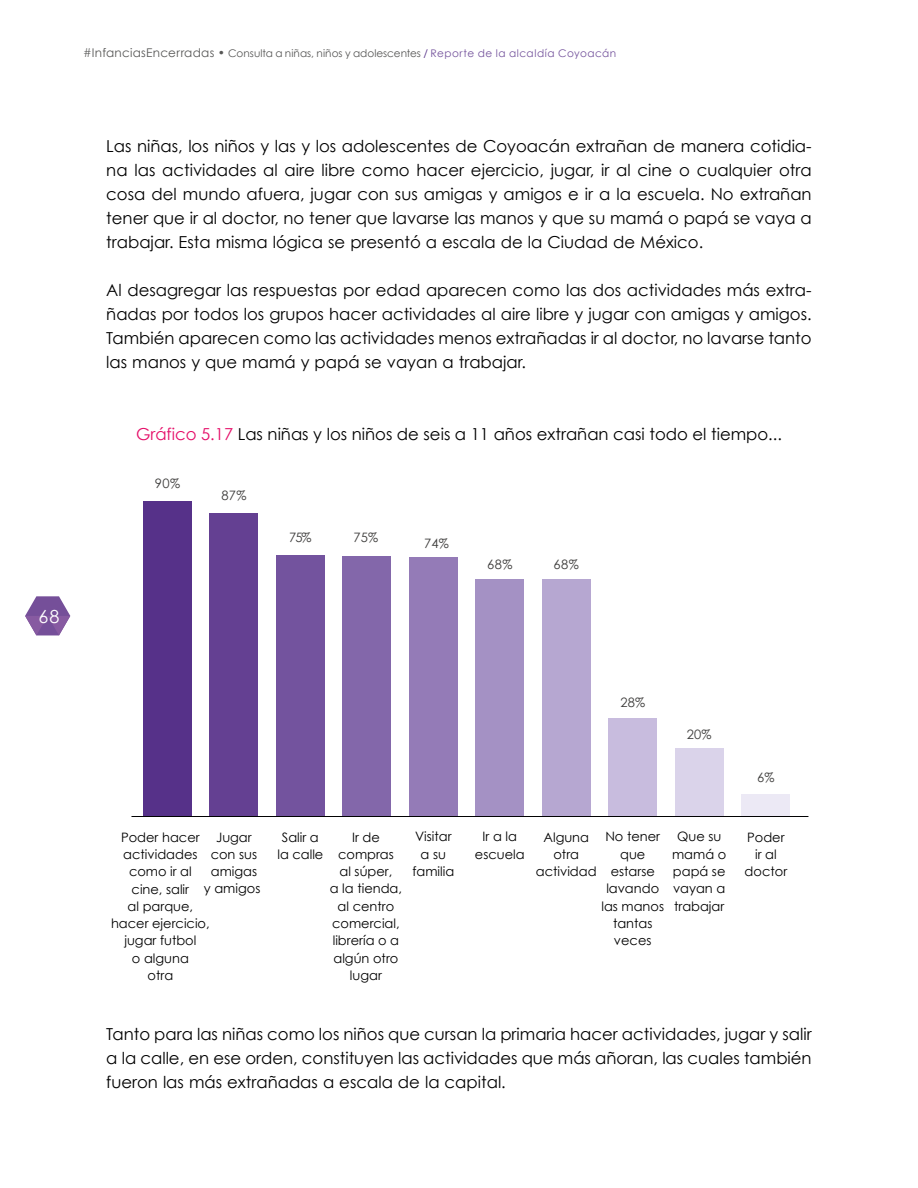
<style>
.page{position:relative;width:918px;height:1188px;background:#fff}
.page>*{position:absolute;margin:0;border:0;box-sizing:border-box;transform-origin:0 0}
.t1{font:18px "Century Gothic";color:#fff}
.t2{font:16.5px/24px "Century Gothic";color:#000;text-align:justify}
.t3{font:13.05px/17.2px "Century Gothic";color:#000;text-align:center}
.t4{font:13.05px "Century Gothic";letter-spacing:.01em;color:#3d3c3b}
.t5{font:10.5px "Century Gothic";letter-spacing:.01em;color:#575756}
.s1{font-size:12px}
.s2{color:#563188}
.s3{color:#74539c}
.s4{color:#e50d68}
</style>
<div class="page">
<svg style="left:25px;top:596px;width:45px;height:39px"></svg>
<div style="left:742px;top:794px;width:48px;height:22px;background:#ece9f5"></div>
<div style="left:675px;top:748px;width:48px;height:68px;background:#dad3ea"></div>
<div style="left:609px;top:719px;width:48px;height:97px;background:#c8bcde"></div>
<div style="left:542px;top:579px;width:48px;height:237px;background:#b6a7d1"></div>
<div style="left:476px;top:579px;width:48px;height:237px;background:#a491c4"></div>
<div style="left:409px;top:557px;width:49px;height:259px;background:#947bb7"></div>
<div style="left:343px;top:556px;width:48px;height:260px;background:#8367aa"></div>
<div style="left:276px;top:556px;width:49px;height:260px;background:#73539e"></div>
<div style="left:210px;top:513px;width:48px;height:303px;background:#644092"></div>
<div style="left:143px;top:501px;width:49px;height:315px;background:#563189"></div>
<hr style="left:131px;top:816px;width:677px;height:1px;background:#020203">
<p class="t5" style="left:83px;top:46px;width:535px"><span class="s1">#InfanciasEncerradas •</span> Consulta a niñas, niños y adolescentes <span class="s2">/</span> <span class="s3">Reporte de la alcaldía Coyoacán</span></p>
<p class="t1" style="left:39px;top:605px;width:22px">68</p>
<p class="t2" style="left:106px;top:133px;width:707px">Las niñas, los niños y las y los adolescentes de Coyoacán extrañan de manera cotidia&shy;na las actividades al aire libre como hacer ejercicio, jugar, ir al cine o cualquier otra cosa del mundo afuera, jugar con sus amigas y amigos e ir a la escuela. No extrañan tener que ir al doctor, no tener que lavarse las manos y que su mamá o papá se vaya a trabajar. Esta misma lógica se presentó a escala de la Ciudad de México.</p>
<p class="t2" style="left:106px;top:277px;width:707px">Al desagregar las respuestas por edad aparecen como las dos actividades más extra&shy;ñadas por todos los grupos hacer actividades al aire libre y jugar con amigas y amigos.<br>También aparecen como las actividades menos extrañadas ir al doctor, no lavarse tanto las manos y que mamá y papá se vayan a trabajar.</p>
<p class="t2" style="left:136px;top:421px;width:647px"><span class="s4">Gráfico 5.17</span> Las niñas y los niños de seis a 11 años extrañan casi todo el tiempo...</p>
<p class="t4" style="left:155px;top:476px;width:27px">90%</p>
<p class="t4" style="left:221px;top:487px;width:27px">87%</p>
<p class="t4" style="left:289px;top:529px;width:24px">75%</p>
<p class="t4" style="left:354px;top:529px;width:26px">75%</p>
<p class="t4" style="left:424px;top:535px;width:26px">74%</p>
<p class="t4" style="left:487px;top:556px;width:27px">68%</p>
<p class="t4" style="left:554px;top:556px;width:27px">68%</p>
<p class="t4" style="left:620px;top:695px;width:26px">28%</p>
<p class="t4" style="left:687px;top:727px;width:26px">20%</p>
<p class="t3" style="left:412px;top:828px;width:43px">Visitar a su familia</p>
<p class="t3" style="left:672px;top:828px;width:56px">Que su mamá o papá se vayan a trabajar</p>
<p class="t3" style="left:204px;top:828px;width:58px">Jugar con sus amigas y amigos</p>
<p class="t3" style="left:277px;top:828px;width:47px">Salir a la calle</p>
<p class="t3" style="left:330px;top:828px;width:74px">Ir de compras<br>al súper,<br>a la tienda, al centro comercial, librería o a algún otro lugar</p>
<p class="t3" style="left:536px;top:828px;width:62px">Alguna otra actividad</p>
<p class="t3" style="left:475px;top:828px;width:51px">Ir a la escuela</p>
<p class="t3" style="left:601px;top:828px;width:64px">No tener que estarse lavando las manos tantas veces</p>
<p class="t3" style="left:111px;top:828px;width:100px">Poder hacer actividades como ir al<br>cine, salir<br>al parque, hacer ejercicio, jugar futbol<br>o alguna<br>otra</p>
<p class="t4" style="left:757px;top:770px;width:19px">6%</p>
<p class="t3" style="left:745px;top:828px;width:44px">Poder ir al doctor</p>
<p class="t2" style="left:106px;top:1021px;width:707px">Tanto para las niñas como los niños que cursan la primaria hacer actividades, jugar y salir a la calle, en ese orden, constituyen las actividades que más añoran, las cuales también fueron las más extrañadas a escala de la capital.</p>
</div>
